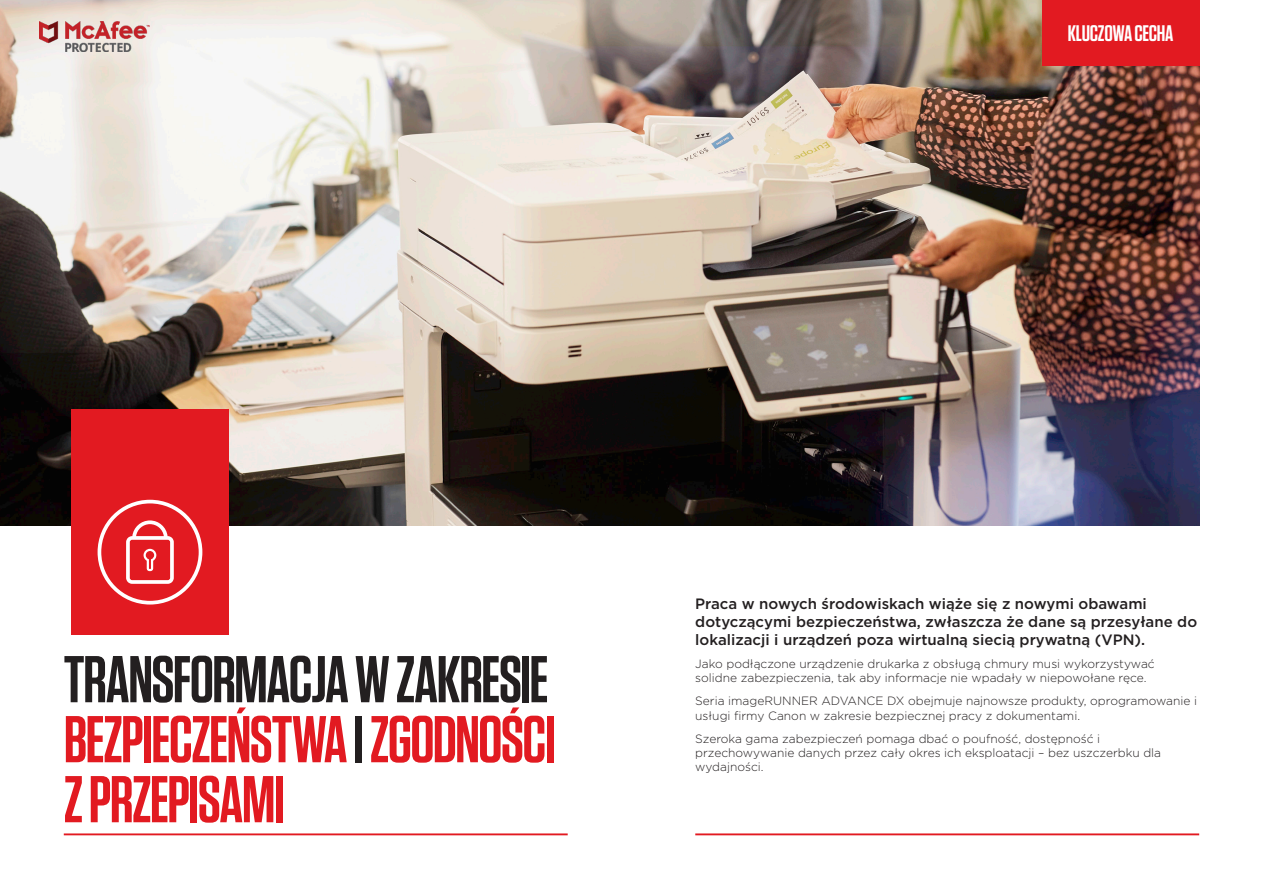
<style>
.page{position:relative;width:1263px;height:893px;background:#fff}
.page>*{position:absolute;margin:0;border:0;box-sizing:border-box;transform-origin:0 0}
.Subheading_BLACK{font:600 66px/60px "Tungsten";letter-spacing:-.025em;color:#e21a21;text-align:justify}
.Subheading_BLACK-2{font:600 22.5px "Tungsten";letter-spacing:-.015em;color:#fff}
.Body{font:500 15px/18px "Gotham";color:#231f20}
.Body-2{font:300 12px/14.4px "Gotham";color:#231f20}
.s1{color:#231f20}
</style>
<div class="page">
<hr style="left:64px;top:833px;width:504px;height:2px;background:#e21a21">
<hr style="left:695px;top:833px;width:504px;height:2px;background:#e21a21">
<img style="left:0;top:0;width:1199px;height:525px">
<div style="left:71px;top:410px;width:158px;height:225px;background:#e21a21"></div>
<div style="left:1042px;top:0;width:157px;height:65px;background:#e21a21"></div>
<svg style="left:9px;top:0;width:167px;height:82px"></svg>
<img style="left:39px;top:21px;width:111px;height:31px">
<svg style="left:98px;top:500px;width:104px;height:104px"></svg>
<p class="Subheading_BLACK-2" style="left:1068px;top:21px;width:107px">KLUCZOWA CECHA</p>
<p class="Subheading_BLACK" style="left:64px;top:651px;width:493px"><span class="s1">TRANSFORMACJA W ZAKRESIE </span>BEZPIECZEŃSTWA <span class="s1">I</span> ZGODNOŚCI Z PRZEPISAMI</p>
<p class="Body" style="left:695px;top:595px;width:503px">Praca w nowych środowiskach wiąże się z nowymi obawami dotyczącymi bezpieczeństwa, zwłaszcza że dane są przesyłane do lokalizacji i urządzeń poza wirtualną siecią prywatną (VPN).</p>
<p class="Body-2" style="left:695px;top:656px;width:461px">Jako podłączone urządzenie drukarka z obsługą chmury musi wykorzystywać solidne zabezpieczenia, tak aby informacje nie wpadały w niepowołane ręce.</p>
<p class="Body-2" style="left:695px;top:694px;width:503px">Seria imageRUNNER ADVANCE DX obejmuje najnowsze produkty, oprogramowanie i usługi firmy Canon w zakresie bezpiecznej pracy z dokumentami.</p>
<p class="Body-2" style="left:695px;top:731px;width:467px">Szeroka gama zabezpieczeń pomaga dbać o poufność, dostępność i przechowywanie danych przez cały okres ich eksploatacji – bez uszczerbku dla wydajności.</p>
</div>
